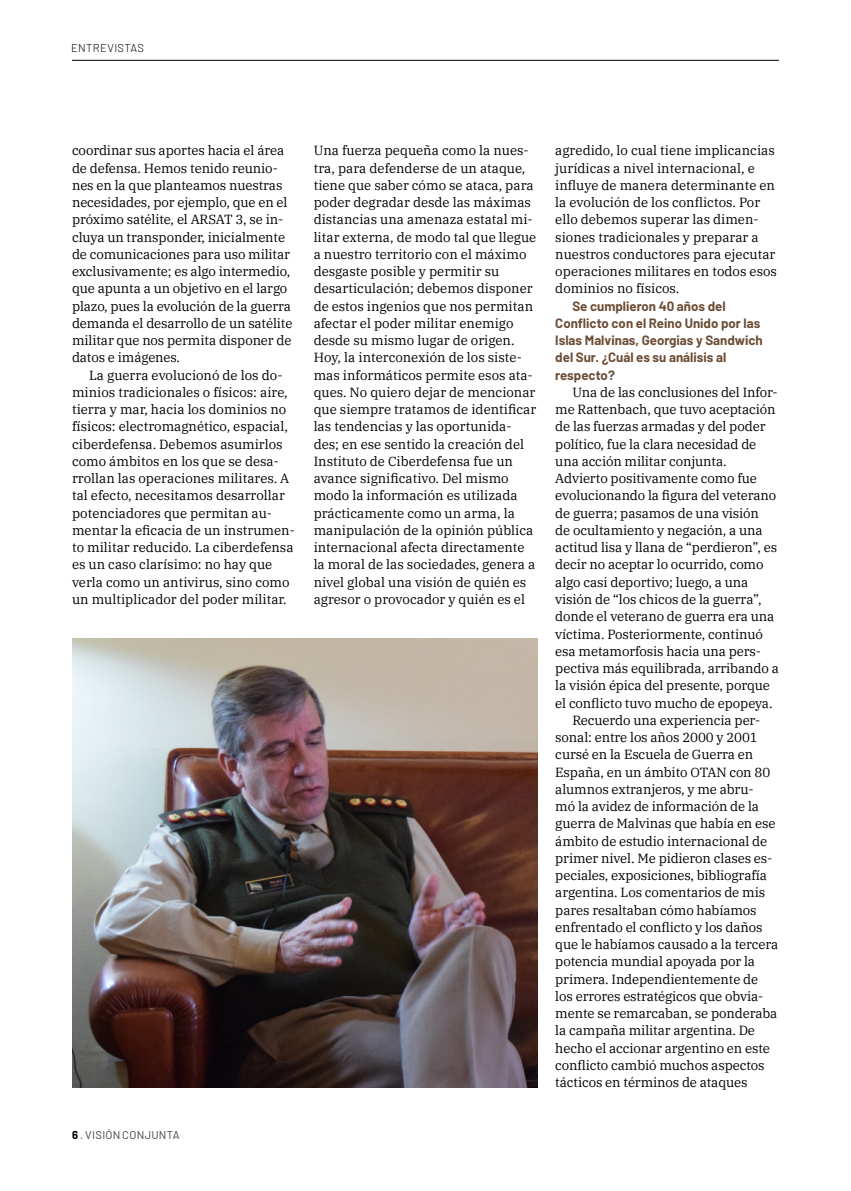
<style>
.page{position:relative;width:851px;height:1191px;background:#fff}
.page>*{position:absolute;margin:0;border:0;box-sizing:border-box;transform-origin:0 0}
.t1{font:13.2px/17.2px "IBM Plex Serif";letter-spacing:-.01em;color:#000}
.t2{font:700 13.2px/17.2px "Barlow";color:#6c4d35}
.t3{font:11.25px "Barlow";letter-spacing:.02em;color:#414042}
.t4{font:300 11.25px "Barlow";letter-spacing:.03em;color:#000}
.s1{font-weight:700;color:#000}
</style>
<div class="page">
<hr style="left:72px;top:60px;width:706px;height:1px;background:#000">
<img style="left:72px;top:638px;width:465px;height:449px">
<p class="t4" style="left:71px;top:40px;width:74px">ENTREVISTAS</p>
<p class="t1" style="left:72px;top:141px;width:222px">coordinar sus aportes hacia el área de defensa. Hemos tenido reunio&shy;nes en la que planteamos nuestras necesidades, por ejemplo, que en el próximo satélite, el ARSAT 3, se in&shy;cluya un transponder, inicialmente de comunicaciones para uso militar exclusivamente; es algo intermedio, que apunta a un objetivo en el largo plazo, pues la evolución de la guerra demanda el desarrollo de un satélite militar que nos permita disponer de datos e imágenes.</p>
<p class="t1" style="left:72px;top:365px;width:224px;text-indent:17px">La guerra evolucionó de los do&shy;minios tradicionales o físicos: aire, tierra y mar, hacia los dominios no físicos: electromagnético, espacial, ciberdefensa. Debemos asumirlos como ámbitos en los que se desa&shy;rrollan las operaciones militares. A tal efecto, necesitamos desarrollar potenciadores que permitan au&shy;mentar la eficacia de un instrumen&shy;to militar reducido. La ciberdefensa es un caso clarísimo: no hay que verla como un antivirus, sino como un multiplicador del poder militar.</p>
<p class="t3" style="left:72px;top:1126px;width:109px"><span class="s1">6</span> . VISIÓN CONJUNTA</p>
<p class="t1" style="left:313px;top:141px;width:224px">Una fuerza pequeña como la nues&shy;tra, para defenderse de un ataque, tiene que saber cómo se ataca, para poder degradar desde las máximas distancias una amenaza estatal mi&shy;litar externa, de modo tal que llegue a nuestro territorio con el máximo desgaste posible y permitir su desarticulación; debemos disponer de estos ingenios que nos permitan afectar el poder militar enemigo desde su mismo lugar de origen.<br>Hoy, la interconexión de los siste&shy;mas informáticos permite esos ata&shy;ques. No quiero dejar de mencionar que siempre tratamos de identificar las tendencias y las oportunida&shy;des; en ese sentido la creación del Instituto de Ciberdefensa fue un avance significativo. Del mismo modo la información es utilizada prácticamente como un arma, la manipulación de la opinión pública internacional afecta directamente la moral de las sociedades, genera a nivel global una visión de quién es agresor o provocador y quién es el</p>
<p class="t1" style="left:555px;top:141px;width:223px">agredido, lo cual tiene implicancias jurídicas a nivel internacional, e influye de manera determinante en la evolución de los conflictos. Por ello debemos superar las dimen&shy;siones tradicionales y preparar a nuestros conductores para ejecutar operaciones militares en todos esos dominios no físicos.</p>
<p class="t2" style="left:555px;top:296px;width:209px;text-indent:17px">Se cumplieron 40 años del<br>Conflicto con el Reino Unido por las<br>Islas Malvinas, Georgias y Sandwich del Sur. ¿Cuál es su análisis al respecto?</p>
<p class="t1" style="left:572px;top:382px;width:207px">Una de las conclusiones del Infor-</p>
<p class="t1" style="left:555px;top:400px;width:222px">me Rattenbach, que tuvo aceptación</p>
<p class="t1" style="left:555px;top:417px;width:212px">de las fuerzas armadas y del poder</p>
<p class="t1" style="left:555px;top:434px;width:202px">político, fue la clara necesidad de</p>
<p class="t1" style="left:555px;top:451px;width:173px">una acción militar conjunta.</p>
<p class="t1" style="left:555px;top:469px;width:203px">Advierto positivamente como fue</p>
<p class="t1" style="left:555px;top:486px;width:222px">evolucionando la figura del veterano</p>
<p class="t1" style="left:555px;top:503px;width:205px">de guerra; pasamos de una visión</p>
<p class="t1" style="left:555px;top:520px;width:209px">de ocultamiento y negación, a una</p>
<p class="t1" style="left:555px;top:538px;width:223px">actitud lisa y llana de “perdieron”, es</p>
<p class="t1" style="left:555px;top:555px;width:210px">decir no aceptar lo ocurrido, como</p>
<p class="t1" style="left:555px;top:572px;width:195px">algo casi deportivo; luego, a una</p>
<p class="t1" style="left:555px;top:589px;width:208px">visión de “los chicos de la guerra”,</p>
<p class="t1" style="left:555px;top:607px;width:220px">donde el veterano de guerra era una</p>
<p class="t1" style="left:555px;top:624px;width:209px">víctima. Posteriormente, continuó</p>
<p class="t1" style="left:555px;top:641px;width:207px">esa metamorfosis hacia una pers-</p>
<p class="t1" style="left:555px;top:658px;width:225px">pectiva más equilibrada, arribando a</p>
<p class="t1" style="left:555px;top:676px;width:216px">la visión épica del presente, porque</p>
<p class="t1" style="left:555px;top:693px;width:219px">el conflicto tuvo mucho de epopeya.</p>
<p class="t1" style="left:572px;top:710px;width:189px">Recuerdo una experiencia per-</p>
<p class="t1" style="left:555px;top:727px;width:204px">sonal: entre los años 2000 y 2001</p>
<p class="t1" style="left:555px;top:745px;width:199px">cursé en la Escuela de Guerra en</p>
<p class="t1" style="left:555px;top:762px;width:216px">España, en un ámbito OTAN con 80</p>
<p class="t1" style="left:555px;top:779px;width:200px">alumnos extranjeros, y me abru-</p>
<p class="t1" style="left:555px;top:796px;width:205px">mó la avidez de información de la</p>
<p class="t1" style="left:555px;top:814px;width:222px">guerra de Malvinas que había en ese</p>
<p class="t1" style="left:555px;top:831px;width:213px">ámbito de estudio internacional de</p>
<p class="t1" style="left:555px;top:848px;width:218px">primer nivel. Me pidieron clases es-</p>
<p class="t1" style="left:555px;top:865px;width:213px">peciales, exposiciones, bibliografía</p>
<p class="t1" style="left:555px;top:883px;width:211px">argentina. Los comentarios de mis</p>
<p class="t1" style="left:555px;top:900px;width:203px">pares resaltaban cómo habíamos</p>
<p class="t1" style="left:555px;top:917px;width:209px">enfrentado el conflicto y los daños</p>
<p class="t1" style="left:555px;top:934px;width:224px">que le habíamos causado a la tercera</p>
<p class="t1" style="left:555px;top:952px;width:201px">potencia mundial apoyada por la</p>
<p class="t1" style="left:555px;top:969px;width:204px">primera. Independientemente de</p>
<p class="t1" style="left:555px;top:986px;width:209px">los errores estratégicos que obvia-</p>
<p class="t1" style="left:555px;top:1003px;width:223px">mente se remarcaban, se ponderaba</p>
<p class="t1" style="left:555px;top:1021px;width:201px">la campaña militar argentina. De</p>
<p class="t1" style="left:555px;top:1038px;width:216px">hecho el accionar argentino en este</p>
<p class="t1" style="left:555px;top:1055px;width:211px">conflicto cambió muchos aspectos</p>
<p class="t1" style="left:555px;top:1072px;width:194px">tácticos en términos de ataques</p>
</div>
